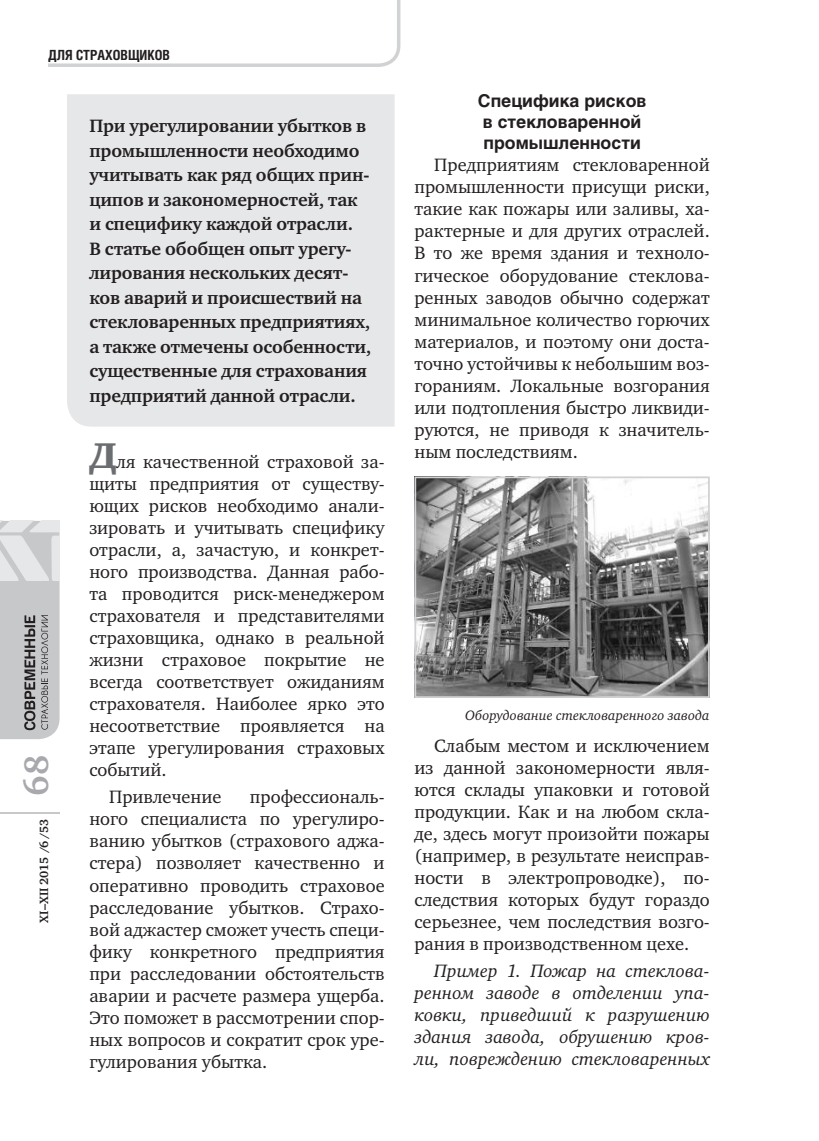
<style>
.page{position:relative;width:819px;height:1141px;background:#fff}
.page>*{position:absolute;margin:0;border:0;box-sizing:border-box;transform-origin:0 0}
.t1{font:700 35px "Charter ITC";color:#a8a9ad}
.t2{font:18.38px/22.1px "Charter ITC";color:#231f20;text-align:justify}
.t3{font:700 18.38px/24.5px "Charter ITC";letter-spacing:-.01em;color:#231f20}
.t4{font:italic 18.38px/22.1px "Charter ITC";color:#231f20;text-align:justify}
.t5{font:700 17.5px/21px "Helios";color:#231f20}
.t6{font:italic 14px "Charter ITC";color:#231f20}
.t7{font:700 14px "Helios Cond";color:#231f20}
.t8{font:700 12.25px "Charter ITC";letter-spacing:-.005em;color:#231f20}
.s1{font-family:"Charter Black ITC";font-size:36.75px;color:#6c6d70}
</style>
<div class="page">
<hr style="left:0;top:812px;width:60px;height:2px;background:#c7c8ca">
<svg style="left:0;top:521px;width:60px;height:218px;background:#c2c3c5"></svg>
<svg style="left:48px;top:0;width:353px;height:67px"></svg>
<div style="left:67px;top:94px;width:327px;height:333px;background:#e6e7e9"></div>
<img style="left:417px;top:479px;width:289px;height:216px">
<div style="left:414px;top:476px;width:295px;height:222px;border:2px solid #d1d2d4"></div>
<p class="t7" style="left:48px;top:47px;width:123px">ДЛЯ СТРАХОВЩИКОВ</p>
<h1 class="t1" style="left:15px;top:796px;width:42px;rotate:-90deg">68</h1>
<p class="t8" style="left:36px;top:923px;width:105px;rotate:-90deg">XI–XII 2015 /6/53</p>
<p class="t3" style="left:89px;top:114px;width:283px">При урегулировании убытков в промышленности необходимо учитывать как ряд общих прин&shy;ципов и закономерностей, так и специфику каждой отрасли.<br>В статье обобщен опыт урегу&shy;лирования нескольких десят&shy;ков аварий и происшествий на стекловаренных предприятиях, а также отмечены особенности, существенные для страхования предприятий данной отрасли.</p>
<p class="t2" style="left:89px;top:450px;width:297px"><span class="s1">Д</span>ля качественной страховой за&shy;щиты предприятия от существу&shy;ющих рисков необходимо анали&shy;зировать и учитывать специфику отрасли, а, зачастую, и конкрет&shy;ного производства. Данная рабо&shy;та проводится риск-менеджером страхователя и представителями страховщика, однако в реальной жизни страховое покрытие не всегда соответствует ожиданиям страхователя. Наиболее ярко это несоответствие проявляется на этапе урегулирования страховых событий.</p>
<p class="t2" style="left:109px;top:786px;width:114px">Привлечение</p>
<p class="t2" style="left:89px;top:786px;width:297px;text-indent:161px">профессиональ&shy;ного специалиста по урегулиро&shy;ванию убытков (страхового аджа&shy;стера) позволяет качественно и оперативно проводить страховое расследование убытков. Страхо&shy;вой аджастер сможет учесть специ&shy;фику конкретного предприятия при расследовании обстоятельств аварии и расчете размера ущерба.<br>Это поможет в рассмотрении спор&shy;ных вопросов и сократит срок уре&shy;гулирования убытка.</p>
<p class="t5" style="left:478px;top:90px;width:170px">Специфика рисков в стекловаренной промышленности</p>
<p class="t2" style="left:414px;top:154px;width:297px;text-indent:20px">Предприятиям стекловаренной промышленности присущи риски, такие как пожары или заливы, ха&shy;рактерные и для других отраслей.<br>В то же время здания и техноло&shy;гическое оборудование стеклова&shy;ренных заводов обычно содержат минимальное количество горючих материалов, и поэтому они доста&shy;точно устойчивы к небольшим воз&shy;гораниям. Локальные возгорания или подтопления быстро ликвиди&shy;руются, не приводя к значитель&shy;ным последствиям.</p>
<p class="t6" style="left:465px;top:706px;width:246px">Оборудование стекловаренного завода</p>
<p class="t2" style="left:414px;top:734px;width:297px;text-indent:20px">Слабым местом и исключением из данной закономерности явля&shy;ются склады упаковки и готовой продукции. Как и на любом скла&shy;де, здесь могут произойти пожары (например, в результате неисправ&shy;ности в электропроводке), по&shy;следствия которых будут гораздо серьезнее, чем последствия возго&shy;рания в производственном цехе.</p>
<p class="t4" style="left:414px;top:960px;width:297px;text-indent:20px">Пример 1. Пожар на стеклова&shy;ренном заводе в отделении упа&shy;ковки, приведший к разрушению здания завода, обрушению кров&shy;ли, повреждению стекловаренных</p>
</div>
